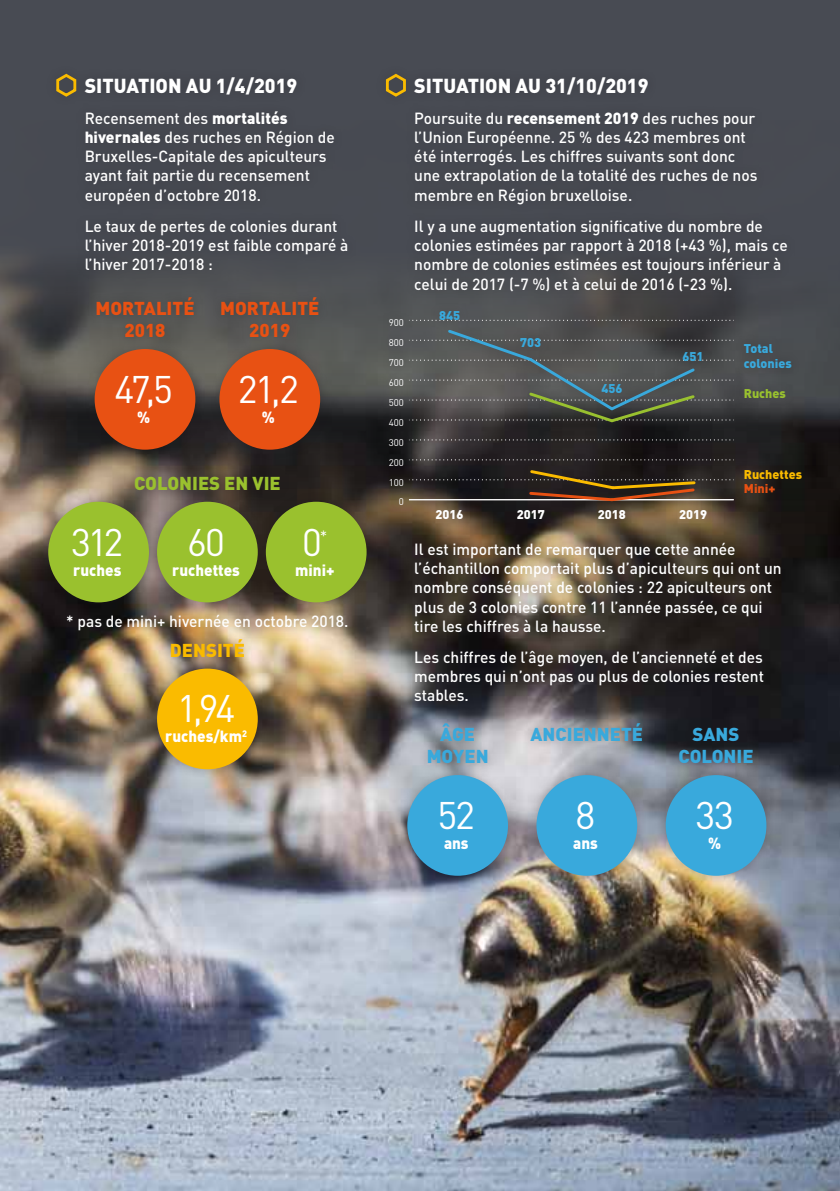
<style>
.page{position:relative;width:840px;height:1191px;background:#fff}
.page>*{position:absolute;margin:0;border:0;box-sizing:border-box;transform-origin:0 0}
.t1{font:38px "DIN";letter-spacing:-.075em;color:#fff}
.t2{font:900 20px "DIN";color:#fff}
.t3{font:900 18.4px/22.2px "DIN";color:#39a9dc;text-align:center}
.t4{font:900 18.4px/22.2px "DIN";color:#e85113}
.t5{font:900 18.4px "DIN";color:#9ac12e}
.t6{font:900 18.4px "DIN";color:#fabb00}
.t7{font:500 16px/19.2px "DIN";color:#fff}
.t8{font:900 16px "DIN";color:#fff;scale:.95 1}
.t9{font:16px "DIN";color:#fff}
.t10{font:900 12.6px/15px "DIN";color:#39a9dc}
.t11{font:900 12.6px "DIN";color:#fff}
.t12{font:900 12.6px "DIN";color:#fabb00}
.t13{font:900 12.6px "DIN";color:#99c12f}
.t14{font:900 12.6px "DIN";color:#e85113}
.t15{font:9.6px "DIN";color:#fff}
.s1{font-weight:900}
</style>
<div class="page">
<img style="left:0;top:585px;width:839px;height:606px">
<svg style="left:0;top:0;width:839px;height:585px;background:#494a4f"></svg>
<div style="left:46px;top:64px;width:312px;height:576px;background:#1a171c;opacity:.3"></div>
<svg style="left:55px;top:72px;width:24px;height:26px"></svg>
<div style="left:375px;top:64px;width:436px;height:822px;background:#1a171c;opacity:.3"></div>
<svg style="left:384px;top:72px;width:24px;height:26px"></svg>
<svg style="left:409px;top:459px;width:324px;height:1px"></svg>
<svg style="left:409px;top:439px;width:324px;height:1px"></svg>
<svg style="left:409px;top:320px;width:324px;height:1px"></svg>
<svg style="left:409px;top:468px;width:324px;height:35px;background:#403327"></svg>
<svg style="left:409px;top:327px;width:324px;height:97px;background:#4f5251"></svg>
<div style="left:407px;top:775px;width:100px;height:100px;background:#39a9dc;border-radius:50%"></div>
<div style="left:536px;top:775px;width:101px;height:100px;background:#39a9dc;border-radius:50%"></div>
<div style="left:665px;top:775px;width:101px;height:100px;background:#39a9dc;border-radius:50%"></div>
<div style="left:37px;top:467px;width:340px;height:146px;background:#1a171c;opacity:.3"></div>
<div style="left:48px;top:502px;width:101px;height:100px;background:#9ac12e;border-radius:50%"></div>
<div style="left:157px;top:502px;width:100px;height:100px;background:#9ac12e;border-radius:50%"></div>
<div style="left:266px;top:502px;width:100px;height:100px;background:#9ac12e;border-radius:50%"></div>
<div style="left:146px;top:629px;width:122px;height:151px;background:#1a171c;opacity:.3"></div>
<div style="left:157px;top:668px;width:100px;height:101px;background:#fabb00;border-radius:50%"></div>
<div style="left:84px;top:287px;width:246px;height:173px;background:#1a171c;opacity:.3"></div>
<div style="left:95px;top:349px;width:100px;height:101px;background:#e85113;border-radius:50%"></div>
<div style="left:219px;top:349px;width:101px;height:101px;background:#e85113;border-radius:50%"></div>
<p class="t2" style="left:76px;top:72px;width:222px">Situation Au 1/4/2019</p>
<p class="t7" style="left:85px;top:108px;width:251px;text-indent:-28px">Recensement des <span class="s1">mortalités hivernales</span> des ruches en Région de<br>B ruxelles-Capitale des apiculteurs ayant fait partie du recensement européen d’octobre 2018.</p>
<p class="t7" style="left:85px;top:216px;width:265px">Le taux de pertes de colonies durant l’hiver 2018-2019 est faible comparé à l’hiver 2017-2018 :</p>
<p class="t4" style="left:124px;top:296px;width:43px;text-indent:-29px">MO RTALITÉ<br>2018</p>
<h1 class="t1" style="left:114px;top:365px;width:60px">47,5</h1>
<p class="t8" style="left:137px;top:406px;width:15px">%</p>
<p class="t4" style="left:249px;top:296px;width:43px;text-indent:-29px">MO RTALITÉ<br>2019</p>
<h1 class="t1" style="left:238px;top:365px;width:62px">21,2</h1>
<p class="t8" style="left:262px;top:406px;width:15px">%</p>
<p class="t5" style="left:134px;top:471px;width:148px">Colonies en vie</p>
<h1 class="t1" style="left:71px;top:518px;width:54px">312</h1>
<p class="t8" style="left:73px;top:559px;width:52px">ruches</p>
<h1 class="t1" style="left:187px;top:518px;width:40px">60</h1>
<p class="t8" style="left:172px;top:559px;width:73px">ruchettes</p>
<h1 class="t1" style="left:302px;top:518px;width:21px">0</h1>
<p class="t9" style="left:320px;top:526px;width:9px">*</p>
<p class="t8" style="left:295px;top:559px;width:43px">mini+</p>
<p class="t7" style="left:66px;top:611px;width:284px">* pas de mini+ hivernée en octobre 2018.</p>
<p class="t6" style="left:170px;top:638px;width:77px">Densité</p>
<h1 class="t1" style="left:177px;top:685px;width:60px">1,94</h1>
<p class="t8" style="left:165px;top:726px;width:87px">ruches/km<sup>2</sup></p>
<p class="t2" style="left:405px;top:72px;width:244px">Situation Au 31/10/2019</p>
<p class="t7" style="left:414px;top:108px;width:344px">Poursuite du <span class="s1">recensement 2019</span> des ruches pour l’U nion Européenne. 25 % des 423 membres ont été interrogés. Les chiffres suivants sont donc une extrapolation de la totalité des ruches de nos membre en Région bruxelloise.</p>
<p class="t7" style="left:414px;top:216px;width:375px;text-indent:-28px">I l y a une augmentation significative du nombre de colonies estimées par rapport à 2018 (+43 %), mais ce nombre de colonies estimées est toujours inférieur à celui de 2017 (-7 %) et à celui de 2016 (-23 %).</p>
<p class="t15" style="left:388px;top:316px;width:17px">900</p>
<p class="t15" style="left:388px;top:336px;width:17px">800</p>
<p class="t15" style="left:388px;top:356px;width:17px">700</p>
<p class="t15" style="left:388px;top:376px;width:17px">600</p>
<p class="t15" style="left:388px;top:396px;width:17px">500</p>
<p class="t15" style="left:388px;top:416px;width:17px">400</p>
<p class="t15" style="left:388px;top:436px;width:17px">300</p>
<p class="t15" style="left:388px;top:456px;width:17px">200</p>
<p class="t15" style="left:388px;top:476px;width:17px">100</p>
<p class="t15" style="left:398px;top:496px;width:7px">0</p>
<p class="t10" style="left:439px;top:307px;width:22px">845</p>
<p class="t10" style="left:520px;top:334px;width:22px">703</p>
<p class="t10" style="left:601px;top:380px;width:22px">456</p>
<p class="t10" style="left:682px;top:348px;width:22px">651</p>
<p class="t11" style="left:435px;top:506px;width:29px">2016</p>
<p class="t11" style="left:516px;top:506px;width:29px">2017</p>
<p class="t11" style="left:597px;top:506px;width:29px">2018</p>
<p class="t11" style="left:678px;top:506px;width:29px">2019</p>
<p class="t10" style="left:743px;top:340px;width:49px">Total colonies</p>
<p class="t13" style="left:743px;top:384px;width:44px">Ruches</p>
<p class="t12" style="left:743px;top:466px;width:60px">Ruchettes</p>
<p class="t14" style="left:743px;top:480px;width:33px">Mini+</p>
<p class="t7" style="left:414px;top:539px;width:369px;text-indent:-28px">I l est important de remarquer que cette année l’échantillon comportait plus d’apiculteurs qui ont un nombre conséquent de colonies : 22 apiculteurs ont plus de 3 colonies contre 11 l’année passée, ce qui tire les chiffres à la hausse.</p>
<p class="t7" style="left:414px;top:647px;width:351px;text-align:justify">Les chiffres de l’âge moyen, de l’ancienneté et des membres qui n’ont pas ou plus de colonies restent stables.</p>
<p class="t3" style="left:426px;top:722px;width:63px">Âge moyen</p>
<h1 class="t1" style="left:437px;top:791px;width:39px">52</h1>
<p class="t8" style="left:444px;top:832px;width:27px">ans</p>
<p class="t3" style="left:530px;top:722px;width:114px">Ancienneté</p>
<p class="t3" style="left:678px;top:722px;width:77px">sans colonie</p>
<h1 class="t1" style="left:695px;top:791px;width:40px">33</h1>
<p class="t8" style="left:707px;top:832px;width:15px">%</p>
<h1 class="t1" style="left:575px;top:791px;width:21px">8</h1>
<p class="t8" style="left:573px;top:832px;width:27px">ans</p>
</div>
